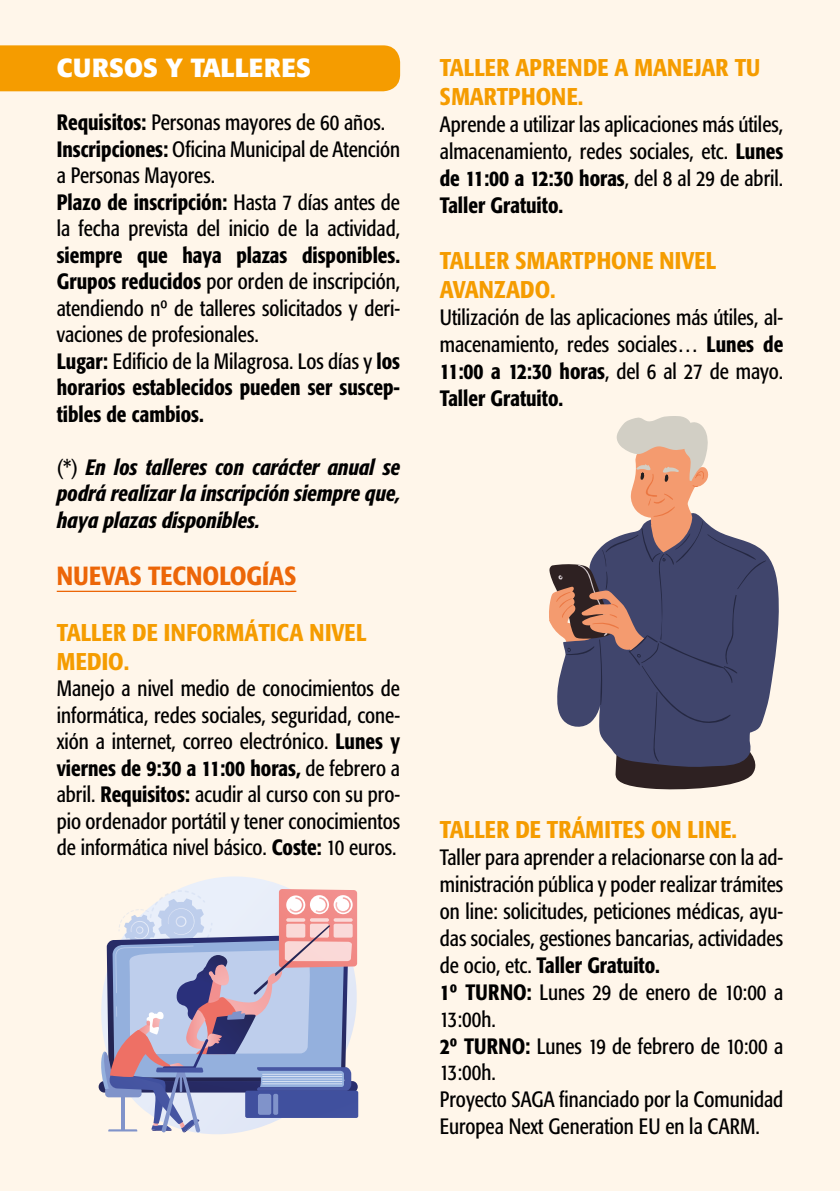
<style>
.page{position:relative;width:840px;height:1191px;background:#fff}
.page>*{position:absolute;margin:0;border:0;box-sizing:border-box;transform-origin:0 0}
.t1{font:500 condensed 26px "Formata";color:#ec6608}
.t2{font:700 26px "Formata";color:#fff}
.t3{font:500 condensed 24px/29.2px "Formata";color:#f59c00}
.t4{font:condensed 22px/26.4px "Formata";color:#000;scale:.95 1}
.t5{font:italic 500 condensed 22px/26.4px "Formata";color:#000;text-align:justify;scale:.95 1}
.s1{font-weight:500}
.s2{font-weight:400;font-style:normal}
</style>
<div class="page">
<div style="left:0;top:0;width:839px;height:1191px;background:#fff6ea"></div>
<div style="left:0;top:45px;width:400px;height:46px;background:#f59c00"></div>
<hr style="left:57px;top:590px;width:239px;height:2px;background:#ec6608">
<svg style="left:98px;top:876px;width:261px;height:258px"></svg>
<svg style="left:99px;top:889px;width:259px;height:243px;background:#b1afcb"></svg>
<svg style="left:765px;top:553px;width:13px;height:160px;fill:#40456c"></svg>
<svg style="left:549px;top:416px;width:216px;height:373px"></svg>
<p class="t2" style="left:57px;top:52px;width:256px">CURSOS Y TALLERES</p>
<p class="t4" style="left:57px;top:109px;width:363px"><span class="s1">Requisitos:</span> Personas mayores de 60 años.<br><span class="s1">Inscripciones:</span> Oficina Municipal de Atención a Personas Mayores.<br><span class="s1">Plazo de inscripción:</span> Hasta 7 días antes de la fecha prevista del inicio de la actividad,</p>
<p class="t4" style="left:57px;top:242px;width:363px"><span class="s1">siempre que haya plazas disponibles.<br>Grupos reducidos</span> por orden de inscripción, atendiendo nº de talleres solicitados y deri&shy;vaciones de profesionales.<br><span class="s1">Lugar:</span> Edificio de la Milagrosa. Los días y <span class="s1">los horarios establecidos pueden ser suscep&shy;tibles de cambios.</span></p>
<p class="t5" style="left:57px;top:453px;width:363px"><span class="s2">(*)</span> En los talleres con carácter anual se podrá realizar la inscripción siempre que, haya plazas disponibles.</p>
<p class="t1" style="left:57px;top:560px;width:241px">NUEVAS TECNOLOGÍAS</p>
<p class="t3" style="left:57px;top:618px;width:311px">TALLER DE INFORMÁTICA NIVEL<br>MEDIO.</p>
<p class="t4" style="left:57px;top:675px;width:363px;text-align:justify">Manejo a nivel medio de conocimientos de informática, redes sociales, seguridad, cone&shy;xión a internet, correo electrónico. <span class="s1">Lunes y viernes de 9:30 a 11:00 horas,</span> de febrero a abril. <span class="s1">Requisitos:</span> acudir al curso con su pro&shy;pio ordenador portátil y tener conocimientos de informática nivel básico. <span class="s1">Coste:</span> 10 euros.</p>
<p class="t3" style="left:439px;top:53px;width:321px">TALLER APRENDE A MANEJAR TU<br>SMARTPHONE.</p>
<p class="t4" style="left:439px;top:111px;width:363px;text-align:justify">Aprende a utilizar las aplicaciones más útiles, almacenamiento, redes sociales, etc. <span class="s1">Lunes de 11:00 a 12:30 horas</span>, del 8 al 29 de abril.<br><span class="s1">Taller Gratuito.</span></p>
<p class="t3" style="left:439px;top:246px;width:278px">TALLER SMARTPHONE NIVEL<br>AVANZADO.</p>
<p class="t4" style="left:439px;top:304px;width:363px;text-align:justify">Utilización de las aplicaciones más útiles, al&shy;macenamiento, redes sociales… <span class="s1">Lunes de 11:00 a 12:30 horas</span>, del 6 al 27 de mayo.<br><span class="s1">Taller Gratuito.</span></p>
<p class="t3" style="left:439px;top:815px;width:298px">TALLER DE TRÁMITES ON LINE.</p>
<p class="t4" style="left:439px;top:844px;width:363px">Taller para aprender a relacionarse con la ad&shy;ministración pública y poder realizar trámites on line: solicitudes, peticiones médicas, ayu&shy;das sociales, gestiones bancarias, actividades de ocio, etc. <span class="s1">Taller Gratuito.<br>1º TURNO:</span> Lunes 29 de enero de 10:00 a 13:00h.<br><span class="s1">2º TURNO:</span> Lunes 19 de febrero de 10:00 a 13:00h.<br>Proyecto SAGA financiado por la Comunidad Europea Next Generation EU en la CARM.</p>
</div>
